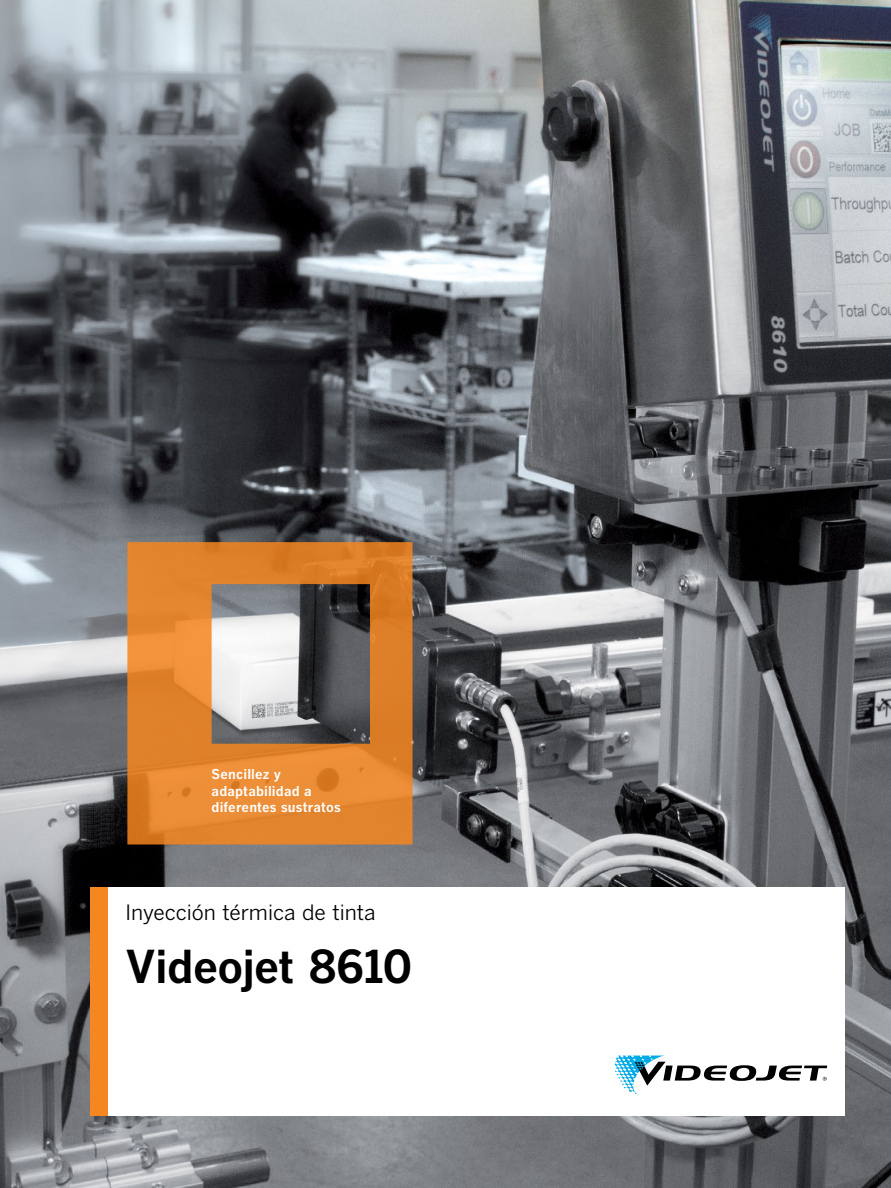
<style>
.page{position:relative;width:891px;height:1188px;background:#fff}
.page>*{position:absolute;margin:0;border:0;box-sizing:border-box;transform-origin:0 0}
.t1{font:700 45px "Benton Gothic";letter-spacing:-.02em;color:#000}
.t2{font:21px "Benton Gothic";letter-spacing:-.015em;color:#000}
.t3{font:700 13.5px/16.5px "Benton Gothic";letter-spacing:.01em;color:#fff}
</style>
<div class="page">
<img style="left:0;top:0;width:891px;height:1188px">
<div style="left:108px;top:887px;width:737px;height:229px;background:#fff"></div>
<div style="left:91px;top:887px;width:17px;height:229px;background:#f6861f"></div>
<svg style="left:615px;top:1056px;width:212px;height:38px"></svg>
<svg style="left:127px;top:542px;width:286px;height:303px;background:#c78549"></svg>
<p class="t3" style="left:212px;top:767px;width:131px">Sencillez y adaptabilidad a diferentes sustratos</p>
<h2 class="t2" style="left:125px;top:901px;width:252px">Inyección térmica de tinta</h2>
<h1 class="t1" style="left:125px;top:940px;width:289px">Videojet 8610</h1>
</div>
